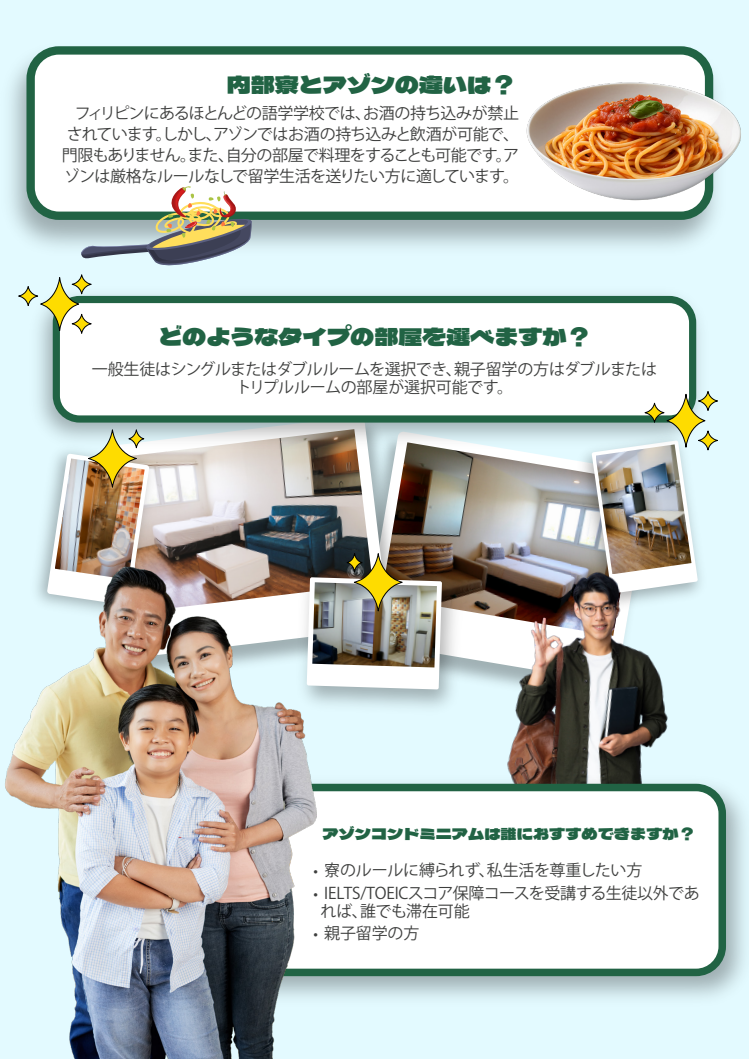
<style>
.page{position:relative;width:749px;height:1059px;background:#e3faff}
.page>*{position:absolute;margin:0;border:0;box-sizing:border-box;transform-origin:0 0}
.t1{font:24px "Dela Gothic One";color:#216344}
.t2{font:16px/21px "Koz Go Pr 6 N";letter-spacing:-.05em;color:#3e3f3e;text-align:right}
.t3{font:16px/18px "Koz Go Pr 6 N";letter-spacing:-.03em;color:#3e3f3e;text-align:center}
.t4{font:16px "Dela Gothic One";letter-spacing:.01em;color:#216344}
.t5{font:16px "Koz Go Pr 6 N";letter-spacing:-.01em;color:#3e3f3e}
.s1{font-family:"Myriad Pro"}
</style>
<div class="page">
<img style="left:412px;top:457px;width:159px;height:179px">
<img style="left:10px;top:55px;width:707px;height:192px">
<div style="left:31px;top:50px;width:678px;height:166px;background:#fff;border-radius:28px"></div>
<div style="left:26px;top:46px;width:687px;height:174px;border:8px solid #216344;border-radius:28px"></div>
<img style="left:389px;top:457px;width:23px;height:90px">
<svg style="left:373px;top:457px;width:16px;height:90px"></svg>
<img style="left:163px;top:457px;width:210px;height:90px">
<img style="left:571px;top:457px;width:122px;height:138px">
<img style="left:333px;top:565px;width:135px;height:143px">
<img style="left:43px;top:457px;width:120px;height:82px">
<img style="left:479px;top:553px;width:207px;height:216px">
<img style="left:37px;top:294px;width:664px;height:163px">
<div style="left:56px;top:299px;width:636px;height:120px;background:#fff;border-radius:23px"></div>
<div style="left:53px;top:296px;width:643px;height:126px;border:7px solid #216344;border-radius:23px"></div>
<img style="left:591px;top:388px;width:127px;height:205px">
<svg style="left:18px;top:186px;width:234px;height:151px"></svg>
<img style="left:47px;top:423px;width:102px;height:116px">
<img style="left:333px;top:547px;width:109px;height:142px">
<img style="left:333px;top:769px;width:412px;height:229px">
<div style="left:202px;top:787px;width:520px;height:185px;background:#fff;border-radius:26px"></div>
<div style="left:198px;top:783px;width:528px;height:193px;border:8px solid #216344;border-radius:26px"></div>
<img style="left:5px;top:539px;width:328px;height:520px">
<img style="left:526px;top:80px;width:215px;height:124px">
<h1 class="t1" style="left:227px;top:66px;width:290px">内部寮とアゾンの違いは？</h1>
<p class="t2" style="left:62px;top:103px;width:458px">フィリピンにあるほとんどの語学学校では、お酒の持ち込みが禁止されています。しかし、アゾンではお酒の持ち込みと飲酒が可能で、門限もありません。また、自分の部屋で料理をすることも可能です。アゾンは厳格なルールなしで留学生活を送りたい方に適しています。</p>
<h1 class="t1" style="left:158px;top:318px;width:433px">どのようなタイプの部屋を選べますか？</h1>
<p class="t3" style="left:92px;top:361px;width:566px">一般生徒はシングルまたはダブルルームを選択でき、親子留学の方はダブルまたはトリプルルームの部屋が選択可能です。</p>
<p class="t4" style="left:322px;top:822px;width:374px">アゾンコンドミニアムは誰におすすめできますか？</p>
<p class="t5" style="left:313px;top:860px;width:330px"><span class="s1">•</span> 寮のルールに縛られず、私生活を尊重したい方</p>
<p class="t3" style="left:320px;top:884px;width:380px;text-align:left;text-indent:-7px"><span class="s1">•</span> IELTS/TOEICスコア保障コースを受講する生徒以外であれば、誰でも滞在可能</p>
<p class="t3" style="left:313px;top:924px;width:108px"><span class="s1">•</span> 親子留学の方</p>
</div>
